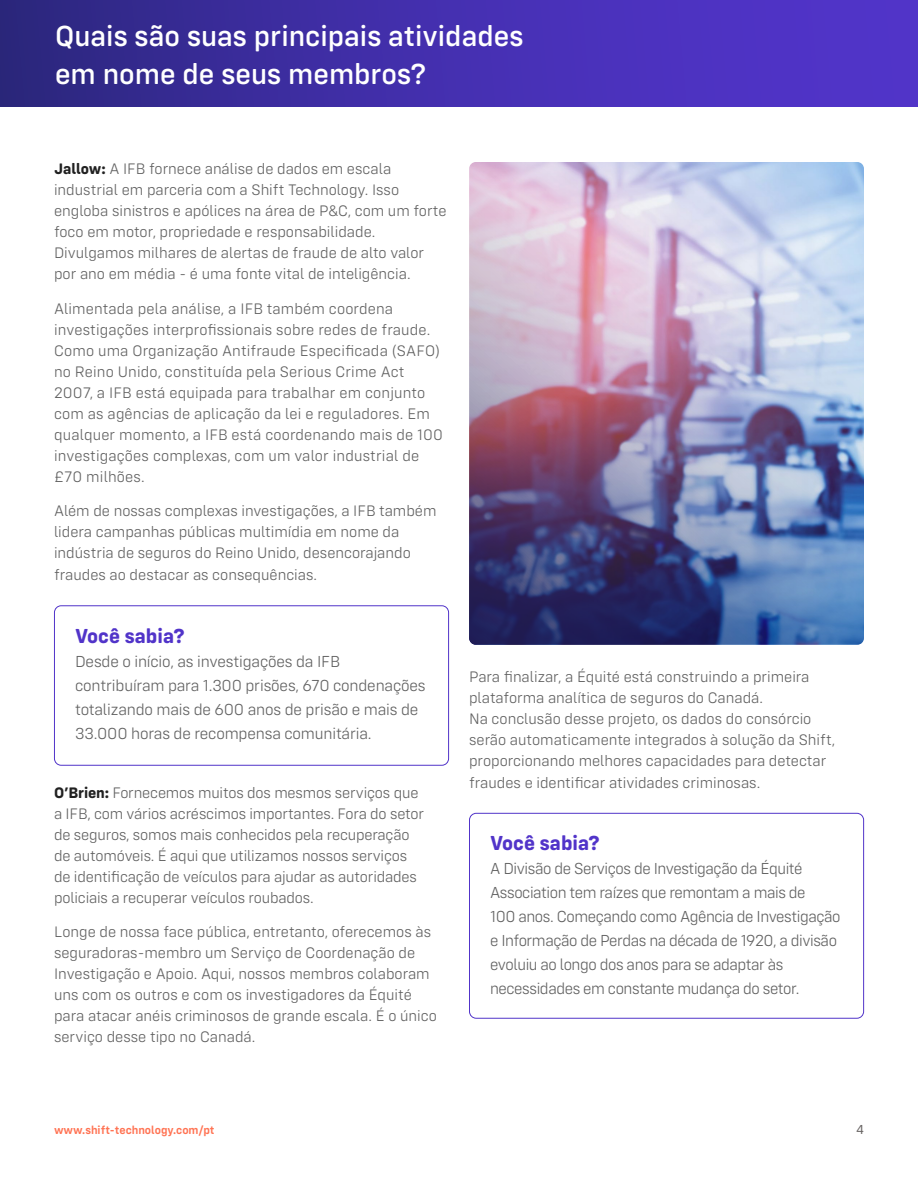
<style>
.page{position:relative;width:918px;height:1188px;background:#fff}
.page>*{position:absolute;margin:0;border:0;box-sizing:border-box;transform-origin:0 0}
.t1{font:500 30px/37.5px "Config Rounded";color:#fff}
.t2{font:700 21px "Config Rounded";color:#5134c9}
.t3{font:300 16.5px/24px "Config Rounded";letter-spacing:-.025em;color:#616161}
.t4{font:300 15.75px/21px "Config Rounded";color:#616161}
.t5{font:13.5px "Config Rounded";color:#686463}
.t6{font:600 12px "Config Rounded";color:#ff7353}
.s1{font-weight:700;color:#212121}
</style>
<div class="page">
<div style="left:0;top:0;width:918px;height:107px;background:linear-gradient(to right,#2f2884,#5636d3)"></div>
<div style="left:54px;top:605px;width:395px;height:161px;border:1px solid #5134c9;border-radius:7px"></div>
<div style="left:469px;top:813px;width:395px;height:206px;border:1px solid #5134c9;border-radius:7px"></div>
<img style="left:469px;top:162px;width:395px;height:483px;border-radius:7px">
<h1 class="t1" style="left:55px;top:17px;width:470px">Quais são suas principais atividades em nome de seus membros?</h1>
<p class="t4" style="left:54px;top:158px;width:394px"><span class="s1">Jallow:</span> A IFB fornece análise de dados em escala industrial em parceria com a Shift Technology. Isso engloba sinistros e apólices na área de P&amp;C, com um forte foco em motor, propriedade e responsabilidade.<br>Divulgamos milhares de alertas de fraude de alto valor por ano em média - é uma fonte vital de inteligência.</p>
<p class="t4" style="left:54px;top:298px;width:390px">Alimentada pela análise, a IFB também coordena investigações interprofissionais sobre redes de fraude.<br>Como uma Organização Antifraude Especificada (SAFO) no Reino Unido, constituída pela Serious Crime Act 2007, a IFB está equipada para trabalhar em conjunto com as agências de aplicação da lei e reguladores. Em qualquer momento, a IFB está coordenando mais de 100 investigações complexas, com um valor industrial de £70 milhões.</p>
<p class="t4" style="left:54px;top:500px;width:384px">Além de nossas complexas investigações, a IFB também lidera campanhas públicas multimídia em nome da indústria de seguros do Reino Unido, desencorajando fraudes ao destacar as consequências.</p>
<h2 class="t2" style="left:75px;top:623px;width:111px">Você sabia?</h2>
<p class="t3" style="left:75px;top:649px;width:352px">Desde o início, as investigações da IFB contribuíram para 1.300 prisões, 670 condenações totalizando mais de 600 anos de prisão e mais de 33.000 horas de recompensa comunitária.</p>
<p class="t4" style="left:54px;top:782px;width:372px"><span class="s1">O’Brien:</span> Fornecemos muitos dos mesmos serviços que a IFB, com vários acréscimos importantes. Fora do setor de seguros, somos mais conhecidos pela recuperação de automóveis. É aqui que utilizamos nossos serviços de identificação de veículos para ajudar as autoridades policiais a recuperar veículos roubados.</p>
<p class="t4" style="left:54px;top:921px;width:384px">Longe de nossa face pública, entretanto, oferecemos às seguradoras-membro um Serviço de Coordenação de Investigação e Apoio. Aqui, nossos membros colaboram uns com os outros e com os investigadores da Équité para atacar anéis criminosos de grande escala. É o único serviço desse tipo no Canadá.</p>
<p class="t4" style="left:469px;top:667px;width:367px">Para finalizar, a Équité está construindo a primeira plataforma analítica de seguros do Canadá.<br>Na conclusão desse projeto, os dados do consórcio serão automaticamente integrados à solução da Shift, proporcionando melhores capacidades para detectar fraudes e identificar atividades criminosas.</p>
<h2 class="t2" style="left:490px;top:830px;width:111px">Você sabia?</h2>
<p class="t3" style="left:490px;top:857px;width:352px">A Divisão de Serviços de Investigação da Équité Association tem raízes que remontam a mais de<br>100 anos. Começando como Agência de Investigação e Informação de Perdas na década de 1920, a divisão evoluiu ao longo dos anos para se adaptar às necessidades em constante mudança do setor.</p>
<p class="t6" style="left:54px;top:1123px;width:162px">www.shift-technology.com/pt</p>
<p class="t5" style="left:856px;top:1121px;width:9px">4</p>
</div>
